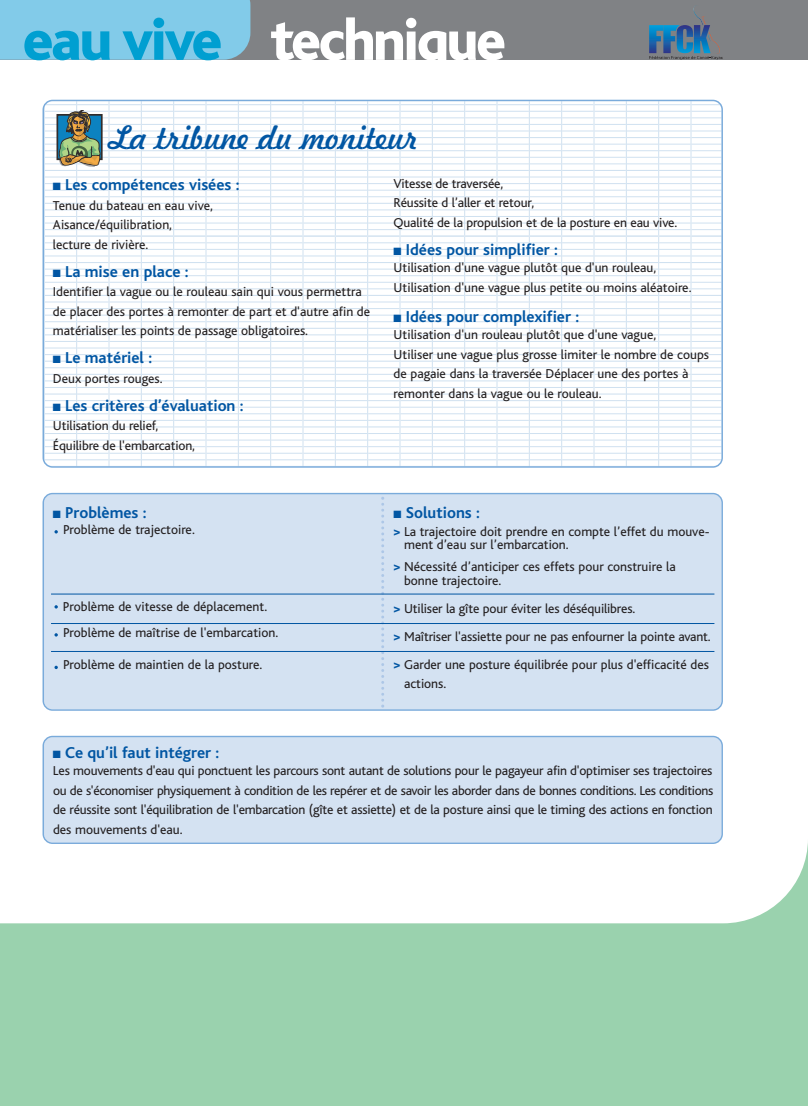
<style>
.page{position:relative;width:808px;height:1106px;background:#fff}
.page>*{position:absolute;margin:0;border:0;box-sizing:border-box;transform-origin:0 0}
.t1{font:800 60px "Bliss";letter-spacing:-.045em;color:#fff}
.t2{font:31.5px "Freehand 521 BT Regular C";color:#0156a3}
.t3{font:700 16.5px "Bliss";color:#0156a3}
.t4{font:13.5px/19.5px "Bliss";color:#231f20}
.s1{color:#009fd1}
.s2{font-weight:800;color:#0156a3}
</style>
<div class="page">
<div style="left:0;top:814px;width:808px;height:292px;background:#9ad2ae"></div>
<div style="left:0;top:700px;width:808px;height:223px;background:#fff"></div>
<svg style="left:43px;top:100px;width:680px;height:368px"></svg>
<div style="left:43px;top:735px;width:680px;height:109px;background:#d4e2f2"></div>
<div style="left:57px;top:114px;width:46px;height:46px;border:2px solid #322d2d"></div>
<svg style="left:59px;top:110px;width:42px;height:58px;background:#778e7a"></svg>
<div style="left:43px;top:493px;width:680px;height:217px;background:#d4e2f2"></div>
<svg style="left:54px;top:665px;width:4px;height:4px"></svg>
<svg style="left:54px;top:633px;width:4px;height:3px"></svg>
<svg style="left:54px;top:605px;width:4px;height:3px"></svg>
<svg style="left:54px;top:530px;width:4px;height:3px"></svg>
<svg style="left:381px;top:497px;width:3px;height:210px"></svg>
<hr style="left:51px;top:593px;width:663px;height:1px;background:#0156a3">
<hr style="left:51px;top:623px;width:663px;height:1px;background:#0156a3">
<hr style="left:51px;top:651px;width:663px;height:1px;background:#0156a3">
<div style="left:0;top:0;width:808px;height:60px;background:#808285"></div>
<div style="left:0;top:0;width:250px;height:60px;background:#82cbe9"></div>
<svg style="left:649px;top:6px;width:74px;height:54px"></svg>
<h1 class="t1" style="left:23px;top:20px;width:485px"><span class="s1">eau vive</span> technique</h1>
<h2 class="t2" style="left:109px;top:125px;width:311px">La tribune du moniteur</h2>
<p class="t3" style="left:53px;top:179px;width:188px">■ Les compétences visées :</p>
<p class="t4" style="left:53px;top:197px;width:162px">Tenue du bateau en eau vive,<br>Aisance/équilibration, lecture de rivière.</p>
<p class="t3" style="left:53px;top:266px;width:137px">■ La mise en place :</p>
<p class="t4" style="left:53px;top:284px;width:319px">Identifier la vague ou le rouleau sain qui vous permettra de placer des portes à remonter de part et d'autre afin de matérialiser les points de passage obligatoires.</p>
<p class="t3" style="left:53px;top:352px;width:101px">■ Le matériel :</p>
<p class="t4" style="left:53px;top:370px;width:111px">Deux portes rouges.</p>
<p class="t3" style="left:53px;top:400px;width:192px">■ Les critères d’évaluation :</p>
<p class="t4" style="left:53px;top:418px;width:143px">Utilisation du relief,<br>Équilibre de l'embarcation,</p>
<p class="t4" style="left:394px;top:175px;width:285px">Vitesse de traversée,<br>Réussite d l’aller et retour,<br>Qualité de la propulsion et de la posture en eau vive.</p>
<p class="t3" style="left:394px;top:244px;width:166px">■ Idées pour simplifier :</p>
<p class="t4" style="left:394px;top:259px;width:299px">Utilisation d'une vague plutôt que d'un rouleau,<br>Utilisation d'une vague plus petite ou moins aléatoire.</p>
<p class="t3" style="left:394px;top:311px;width:187px">■ Idées pour complexifier :</p>
<p class="t4" style="left:394px;top:326px;width:317px">Utilisation d'un rouleau plutôt que d'une vague,<br>Utiliser une vague plus grosse limiter le nombre de coups de pagaie dans la traversée Déplacer une des portes à remonter dans la vague ou le rouleau.</p>
<p class="t3" style="left:53px;top:507px;width:95px">■ Problèmes :</p>
<p class="t3" style="left:394px;top:507px;width:88px">■ Solutions :</p>
<p class="t4" style="left:63px;top:521px;width:133px">Problème de trajectoire.</p>
<p class="t4" style="left:404px;top:526px;width:307px;line-height:13.5px;text-indent:-11px"><span class="s2">&gt;</span> La trajectoire doit prendre en compte l’effet du mouve&shy;ment d’eau sur l’embarcation.</p>
<p class="t4" style="left:404px;top:561px;width:273px;line-height:13.5px;text-indent:-11px"><span class="s2">&gt;</span> Nécessité d’anticiper ces effets pour construire la bonne trajectoire.</p>
<p class="t4" style="left:394px;top:596px;width:319px;line-height:28px"><span class="s2">&gt;</span> Utiliser la gîte pour éviter les déséquilibres.<br><span class="s2">&gt;</span> Maîtriser l'assiette pour ne pas enfourner la pointe avant. <span class="s2">&gt;</span> Garder une posture équilibrée pour plus d'efficacité des</p>
<p class="t4" style="left:404px;top:675px;width:44px">actions.</p>
<p class="t4" style="left:63px;top:595px;width:217px;line-height:25.8px">Problème de vitesse de déplacement.<br>Problème de maîtrise de l'embarcation.</p>
<p class="t4" style="left:63px;top:656px;width:201px">Problème de maintien de la posture.</p>
<p class="t3" style="left:53px;top:747px;width:168px">■ Ce qu’il faut intégrer :</p>
<p class="t4" style="left:53px;top:762px;width:662px;text-align:justify">Les mouvements d'eau qui ponctuent les parcours sont autant de solutions pour le pagayeur afin d'optimiser ses trajectoires ou de s'économiser physiquement à condition de les repérer et de savoir les aborder dans de bonnes conditions. Les conditions de réussite sont l'équilibration de l'embarcation (gîte et assiette) et de la posture ainsi que le timing des actions en fonction des mouvements d'eau.</p>
</div>
